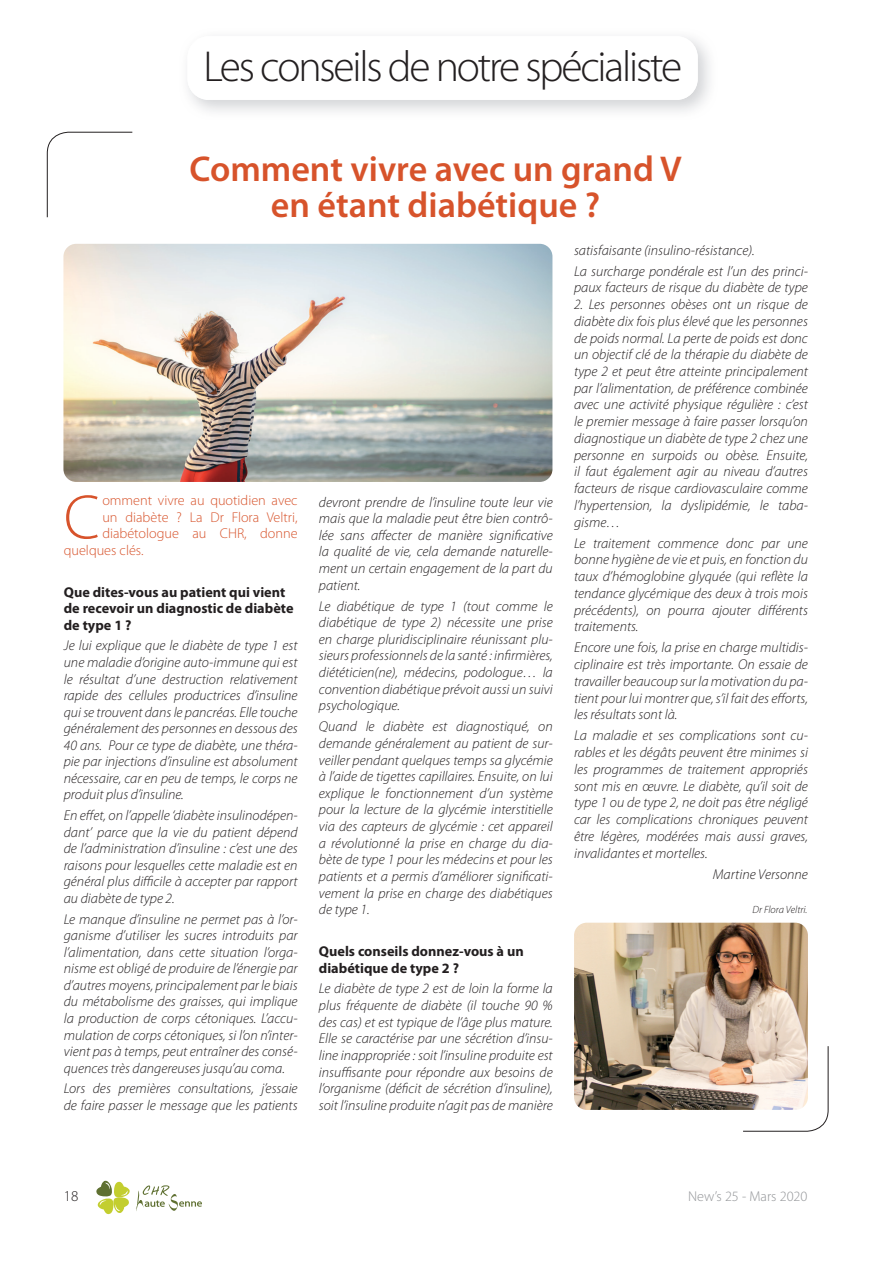
<style>
.page{position:relative;width:893px;height:1263px;background:#fff}
.page>*{position:absolute;margin:0;border:0;box-sizing:border-box;transform-origin:0 0}
.t1{font:300 63.15px "Myriad Pro";color:#d7532b}
.t2{font:300 43.5px "Myriad Pro";letter-spacing:-.05em;color:#231f20}
.t3{font:600 36px/36px "Myriad Pro";color:#d7532b;text-align:center}
.t4{font:300 15px "Myriad Pro";color:#231f20}
.t5{font:italic 300 14.25px/16.6px "Myriad Pro";color:#231f20;text-align:justify}
.t6{font:700 14.25px/16.5px "Myriad Pro";color:#231f20}
.t7{font:300 14.25px "Myriad Pro";color:#d7532b}
.t8{font:300 14.25px "Myriad Pro";color:#939598}
.t9{font:italic 300 10.5px "Myriad Pro";color:#231f20}
</style>
<div class="page">
<svg style="left:96px;top:1181px;width:106px;height:33px"></svg>
<svg style="left:47px;top:131px;width:86px;height:87px"></svg>
<svg style="left:743px;top:1046px;width:86px;height:86px"></svg>
<img style="left:63px;top:244px;width:489px;height:238px">
<img style="left:574px;top:923px;width:234px;height:187px">
<h2 class="t2" style="left:203px;top:43px;width:480px">Les conseils de notre spécialiste</h2>
<h3 class="t3" style="left:189px;top:152px;width:494px">Comment vivre avec un grand V en étant diabétique ?</h3>
<h1 class="t1" style="left:64px;top:483px;width:38px">C</h1>
<p class="t7" style="left:102px;top:493px;width:197px">omment vivre au quotidien avec</p>
<p class="t7" style="left:102px;top:509px;width:197px">un diabète ? La Dr Flora Veltri,</p>
<p class="t7" style="left:102px;top:526px;width:197px">diabétologue au CHR, donne</p>
<p class="t7" style="left:64px;top:542px;width:81px">quelques clés.</p>
<p class="t6" style="left:64px;top:583px;width:231px">Que dites-vous au patient qui vient de recevoir un diagnostic de diabète de type 1 ?</p>
<p class="t5" style="left:64px;top:638px;width:235px">Je lui explique que le diabète de type 1 est une maladie d’origine auto-immune qui est le résultat d’une destruction relativement rapide des cellules productrices d’insuline qui se trouvent dans le pancréas. Elle touche généralement des personnes en dessous des 40 ans. Pour ce type de diabète, une théra&shy;pie par injections d’insuline est absolument nécessaire, car en peu de temps, le corps ne produit plus d’insuline.</p>
<p class="t5" style="left:64px;top:807px;width:235px">En effet, on l’appelle ‘diabète insulinodépen&shy;dant’ parce que la vie du patient dépend de l’administration d’insuline : c’est une des raisons pour lesquelles cette maladie est en général plus difficile à accepter par rapport au diabète de type 2.</p>
<p class="t5" style="left:64px;top:911px;width:235px">Le manque d’insuline ne permet pas à l’or&shy;ganisme d’utiliser les sucres introduits par l’alimentation, dans cette situation l’orga&shy;nisme est obligé de produire de l’énergie par d’autres moyens, principalement par le biais du métabolisme des graisses, qui implique la production de corps cétoniques. L’accu&shy;mulation de corps cétoniques, si l’on n’inter&shy;vient pas à temps, peut entraîner des consé&shy;quences très dangereuses jusqu’au coma.</p>
<p class="t5" style="left:64px;top:1081px;width:235px">Lors des premières consultations, j’essaie de faire passer le message que les patients</p>
<p class="t5" style="left:319px;top:494px;width:235px">devront prendre de l’insuline toute leur vie mais que la maladie peut être bien contrô&shy;lée sans affecter de manière significative la qualité de vie, cela demande naturelle&shy;ment un certain engagement de la part du patient.</p>
<p class="t5" style="left:319px;top:598px;width:235px">Le diabétique de type 1 (tout comme le diabétique de type 2) nécessite une prise en charge pluridisciplinaire réunissant plu&shy;sieurs professionnels de la santé : infirmières, diététicien(ne), médecins, podologue… la convention diabétique prévoit aussi un suivi psychologique.</p>
<p class="t5" style="left:319px;top:718px;width:235px">Quand le diabète est diagnostiqué, on demande généralement au patient de sur&shy;veiller pendant quelques temps sa glycémie à l’aide de tigettes capillaires. Ensuite, on lui explique le fonctionnement d’un système pour la lecture de la glycémie interstitielle via des capteurs de glycémie : cet appareil a révolutionné la prise en charge du dia&shy;bète de type 1 pour les médecins et pour les patients et a permis d’améliorer significati&shy;vement la prise en charge des diabétiques de type 1.</p>
<p class="t6" style="left:319px;top:942px;width:206px">Quels conseils donnez-vous à un diabétique de type 2 ?</p>
<p class="t5" style="left:319px;top:981px;width:235px">Le diabète de type 2 est de loin la forme la plus fréquente de diabète (il touche 90 % des cas) et est typique de l’âge plus mature.<br>Elle se caractérise par une sécrétion d’insu&shy;line inappropriée : soit l’insuline produite est insuffisante pour répondre aux besoins de l’organisme (déficit de sécrétion d’insuline), soit l’insuline produite n’agit pas de manière</p>
<p class="t5" style="left:574px;top:240px;width:235px;line-height:21px">satisfaisante (insulino-résistance).<br>La surcharge pondérale est l’un des princi-</p>
<p class="t5" style="left:574px;top:280px;width:235px">paux facteurs de risque du diabète de type</p>
<p class="t5" style="left:574px;top:296px;width:235px">2. Les personnes obèses ont un risque de diabète dix fois plus élevé que les personnes de poids normal. La perte de poids est donc un objectif clé de la thérapie du diabète de type 2 et peut être atteinte principalement par l’alimentation, de préférence combinée avec une activité physique régulière : c’est le premier message à faire passer lorsqu’on diagnostique un diabète de type 2 chez une personne en surpoids ou obèse. Ensuite, il faut également agir au niveau d’autres facteurs de risque cardiovasculaire comme l’hypertension, la dyslipidémie, le taba&shy;gisme…</p>
<p class="t5" style="left:574px;top:535px;width:235px">Le traitement commence donc par une bonne hygiène de vie et puis, en fonction du taux d’hémoglobine glyquée (qui reflète la tendance glycémique des deux à trois mois précédents), on pourra ajouter différents traitements.</p>
<p class="t5" style="left:574px;top:640px;width:235px">Encore une fois, la prise en charge multidis&shy;ciplinaire est très importante. On essaie de travailler beaucoup sur la motivation du pa&shy;tient pour lui montrer que, s’il fait des efforts, les résultats sont là.</p>
<p class="t5" style="left:574px;top:728px;width:235px">La maladie et ses complications sont cu&shy;rables et les dégâts peuvent être minimes si les programmes de traitement appropriés sont mis en œuvre. Le diabète, qu’il soit de type 1 ou de type 2, ne doit pas être négligé car les complications chroniques peuvent être légères, modérées mais aussi graves, invalidantes et mortelles.</p>
<p class="t5" style="left:713px;top:866px;width:97px">Martine Versonne</p>
<p class="t9" style="left:752px;top:904px;width:57px">Dr Flora Veltri.</p>
<p class="t4" style="left:64px;top:1188px;width:16px">18</p>
<p class="t8" style="left:688px;top:1188px;width:121px">New’s 25 - Mars 2020</p>
</div>
